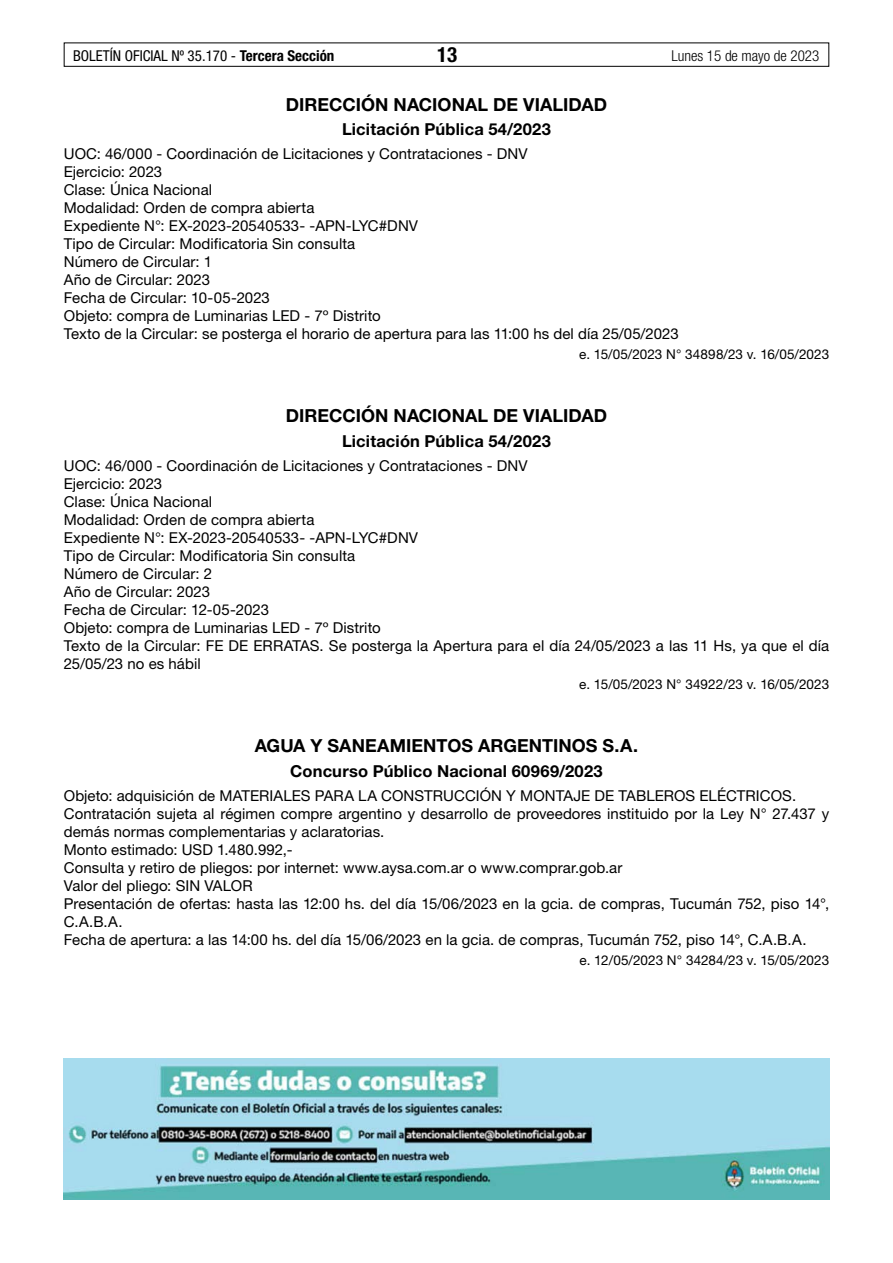
<style>
.page{position:relative;width:893px;height:1263px;background:#fff}
.page>*{position:absolute;margin:0;border:0;box-sizing:border-box;transform-origin:0 0}
.t1{font:700 condensed 21px "Helvetica Neue LT Std";color:#000}
.t2{font:700 18px "Helvetica Neue LT Std";letter-spacing:.005em;color:#000}
.t3{font:700 16.5px "Helvetica Neue LT Std";letter-spacing:.01em;color:#000}
.t4{font:15px/18px "Helvetica Neue LT Std";letter-spacing:.005em;color:#000}
.t5{font:condensed 15px "Helvetica Neue LT Std";color:#000}
.t6{font:300 condensed 15px "Helvetica Neue LT Std";color:#000}
.t7{font:13.5px "Helvetica Neue LT Std";letter-spacing:-.005em;color:#000}
.s1{font-weight:700}
</style>
<div class="page">
<div style="left:64px;top:43px;width:765px;height:24px;border:1px solid #000"></div>
<img style="left:64px;top:1059px;width:765px;height:140px">
<p class="t5" style="left:73px;top:47px;width:263px">BOLETÍN OFICIAL Nº 35.170 - <span class="s1">Tercera Sección</span></p>
<h1 class="t1" style="left:437px;top:42px;width:22px">13</h1>
<p class="t6" style="left:671px;top:47px;width:149px">Lunes 15 de mayo de 2023</p>
<p class="t2" style="left:286px;top:93px;width:323px">DIRECCIÓN NACIONAL DE VIALIDAD</p>
<p class="t3" style="left:342px;top:119px;width:210px">Licitación Pública 54/2023</p>
<p class="t4" style="left:64px;top:145px;width:616px">UOC: 46/000 - Coordinación de Licitaciones y Contrataciones - DNV<br>Ejercicio: 2023<br>Clase: Única Nacional<br>Modalidad: Orden de compra abierta<br>Expediente N°: EX-2023-20540533- -APN-LYC#DNV<br>Tipo de Circular: Modificatoria Sin consulta<br>Número de Circular: 1<br>Año de Circular: 2023<br>Fecha de Circular: 10-05-2023<br>Objeto: compra de Luminarias LED - 7º Distrito<br>Texto de la Circular: se posterga el horario de apertura para las 11:00 hs del día 25/05/2023</p>
<p class="t7" style="left:579px;top:346px;width:252px">e. 15/05/2023 N° 34898/23 v. 16/05/2023</p>
<p class="t2" style="left:286px;top:405px;width:323px">DIRECCIÓN NACIONAL DE VIALIDAD</p>
<p class="t3" style="left:342px;top:431px;width:210px">Licitación Pública 54/2023</p>
<p class="t4" style="left:64px;top:457px;width:767px">UOC: 46/000 - Coordinación de Licitaciones y Contrataciones - DNV<br>Ejercicio: 2023<br>Clase: Única Nacional<br>Modalidad: Orden de compra abierta<br>Expediente N°: EX-2023-20540533- -APN-LYC#DNV<br>Tipo de Circular: Modificatoria Sin consulta<br>Número de Circular: 2<br>Año de Circular: 2023<br>Fecha de Circular: 12-05-2023<br>Objeto: compra de Luminarias LED - 7º Distrito<br>Texto de la Circular: FE DE ERRATAS. Se posterga la Apertura para el día 24/05/2023 a las 11 Hs, ya que el día 25/05/23 no es hábil</p>
<p class="t7" style="left:579px;top:676px;width:251px">e. 15/05/2023 N° 34922/23 v. 16/05/2023</p>
<p class="t2" style="left:255px;top:735px;width:385px">AGUA Y SANEAMIENTOS ARGENTINOS S.A.</p>
<p class="t3" style="left:290px;top:760px;width:314px">Concurso Público Nacional 60969/2023</p>
<p class="t4" style="left:64px;top:786px;width:767px">Objeto: adquisición de MATERIALES PARA LA CONSTRUCCIÓN Y MONTAJE DE TABLEROS ELÉCTRICOS.<br>Contratación sujeta al régimen compre argentino y desarrollo de proveedores instituido por la Ley N° 27.437 y demás normas complementarias y aclaratorias.<br>Monto estimado: USD 1.480.992,-<br>Consulta y retiro de pliegos: por internet: www.aysa.com.ar o www.comprar.gob.ar<br>Valor del pliego: SIN VALOR<br>Presentación de ofertas: hasta las 12:00 hs. del día 15/06/2023 en la gcia. de compras, Tucumán 752, piso 14°, C.A.B.A.<br>Fecha de apertura: a las 14:00 hs. del día 15/06/2023 en la gcia. de compras, Tucumán 752, piso 14°, C.A.B.A.</p>
<p class="t7" style="left:579px;top:952px;width:251px">e. 12/05/2023 N° 34284/23 v. 15/05/2023</p>
</div>
